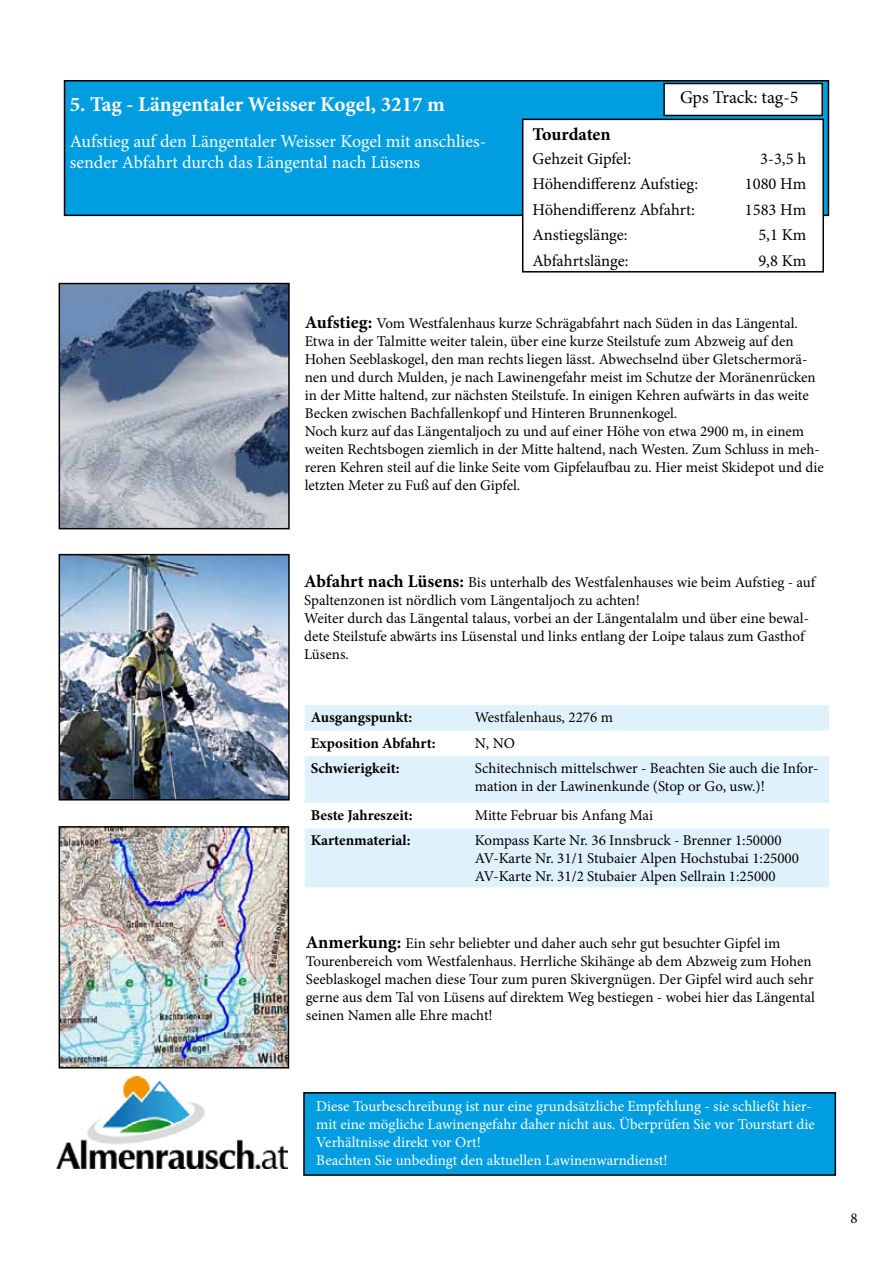
<style>
.page{position:relative;width:893px;height:1263px;background:#fff}
.page>*{position:absolute;margin:0;border:0;box-sizing:border-box;transform-origin:0 0}
.t1{font:700 21px "Minion Pro";color:#fff}
.t2{font:18px/21.6px "Minion Pro";color:#fff}
.t3{font:18px "Minion Pro";color:#000}
.t4{font:700 18px "Minion Pro";letter-spacing:-.01em;color:#000}
.t5{font:16.5px "Minion Pro";color:#000}
.t6{font:15px/18px "Minion Pro";color:#000}
.t7{font:15px/18px "Minion Pro";color:#fff}
.t8{font:700 15px "Minion Pro";color:#000}
.s1{font-weight:700;font-size:18px}
</style>
<div class="page">
<div style="left:65px;top:81px;width:763px;height:134px;background:#009ee0"></div>
<div style="left:64px;top:80px;width:765px;height:136px;border:2px solid #000"></div>
<img style="left:62px;top:286px;width:225px;height:240px">
<div style="left:59px;top:283px;width:231px;height:246px;border:2px solid #000"></div>
<div style="left:523px;top:119px;width:300px;height:153px;background:#fff"></div>
<div style="left:522px;top:119px;width:302px;height:154px;border:2px solid #000"></div>
<img style="left:62px;top:557px;width:225px;height:240px">
<div style="left:59px;top:554px;width:231px;height:246px;border:2px solid #000"></div>
<svg style="left:305px;top:705px;width:524px;height:182px;fill:#dff2fb"></svg>
<img style="left:62px;top:829px;width:224px;height:236px">
<div style="left:59px;top:826px;width:230px;height:242px;border:2px solid #000"></div>
<div style="left:304px;top:1093px;width:531px;height:82px;background:#009ee0"></div>
<div style="left:303px;top:1092px;width:533px;height:84px;border:2px solid #000"></div>
<div style="left:664px;top:83px;width:158px;height:32px;background:#fff"></div>
<div style="left:663px;top:83px;width:160px;height:33px;border:2px solid #000"></div>
<img style="left:57px;top:1077px;width:231px;height:91px">
<h1 class="t1" style="left:70px;top:90px;width:377px">5. Tag - Längentaler Weisser Kogel, 3217 m</h1>
<p class="t2" style="left:70px;top:130px;width:418px">Aufstieg auf den Längentaler Weisser Kogel mit anschlies&shy;sender Abfahrt durch das Längental nach Lüsens</p>
<p class="t3" style="left:680px;top:86px;width:120px">Gps Track: tag-5</p>
<p class="t4" style="left:533px;top:121px;width:80px">Tourdaten</p>
<p class="t5" style="left:533px;top:147px;width:100px">Gehzeit Gipfel:</p>
<p class="t5" style="left:760px;top:147px;width:47px">3-3,5 h</p>
<p class="t5" style="left:533px;top:173px;width:167px">Höhendifferenz Aufstieg:</p>
<p class="t5" style="left:745px;top:173px;width:63px">1080 Hm</p>
<p class="t5" style="left:533px;top:198px;width:164px">Höhendifferenz Abfahrt:</p>
<p class="t5" style="left:745px;top:198px;width:63px">1583 Hm</p>
<p class="t5" style="left:533px;top:224px;width:97px">Anstiegslänge:</p>
<p class="t5" style="left:758px;top:224px;width:49px">5,1 Km</p>
<p class="t5" style="left:533px;top:249px;width:97px">Abfahrtslänge:</p>
<p class="t5" style="left:758px;top:249px;width:49px">9,8 Km</p>
<p class="t6" style="left:305px;top:314px;width:521px"><span class="s1">Aufstieg:</span> Vom Westfalenhaus kurze Schrägabfahrt nach Süden in das Längental.<br>Etwa in der Talmitte weiter talein, über eine kurze Steilstufe zum Abzweig auf den Hohen Seeblaskogel, den man rechts liegen lässt. Abwechselnd über Gletschermorä&shy;nen und durch Mulden, je nach Lawinengefahr meist im Schutze der Moränenrücken in der Mitte haltend, zur nächsten Steilstufe. In einigen Kehren aufwärts in das weite Becken zwischen Bachfallenkopf und Hinteren Brunnenkogel.<br>Noch kurz auf das Längentaljoch zu und auf einer Höhe von etwa 2900 m, in einem weiten Rechtsbogen ziemlich in der Mitte haltend, nach Westen. Zum Schluss in meh&shy;reren Kehren steil auf die linke Seite vom Gipfelaufbau zu. Hier meist Skidepot und die letzten Meter zu Fuß auf den Gipfel.</p>
<p class="t6" style="left:304px;top:573px;width:512px"><span class="s1">Abfahrt nach Lüsens:</span> Bis unterhalb des Westfalenhauses wie beim Aufstieg - auf Spaltenzonen ist nördlich vom Längentaljoch zu achten!<br>Weiter durch das Längental talaus, vorbei an der Längentalalm und über eine bewal&shy;dete Steilstufe abwärts ins Lüsenstal und links entlang der Loipe talaus zum Gasthof Lüsens.</p>
<p class="t8" style="left:311px;top:707px;width:103px">Ausgangspunkt:</p>
<p class="t6" style="left:475px;top:708px;width:140px">Westfalenhaus, 2276 m</p>
<p class="t8" style="left:311px;top:732px;width:126px">Exposition Abfahrt:</p>
<p class="t6" style="left:475px;top:734px;width:42px">N, NO</p>
<p class="t8" style="left:311px;top:758px;width:90px">Schwierigkeit:</p>
<p class="t6" style="left:475px;top:759px;width:345px">Schitechnisch mittelschwer - Beachten Sie auch die Infor&shy;mation in der Lawinenkunde (Stop or Go, usw.)!</p>
<p class="t8" style="left:311px;top:804px;width:103px">Beste Jahreszeit:</p>
<p class="t6" style="left:475px;top:806px;width:180px">Mitte Februar bis Anfang Mai</p>
<p class="t8" style="left:311px;top:830px;width:101px">Kartenmaterial:</p>
<p class="t6" style="left:475px;top:832px;width:326px">Kompass Karte Nr. 36 Innsbruck - Brenner 1:50000<br>AV-Karte Nr. 31/1 Stubaier Alpen Hochstubai 1:25000<br>AV-Karte Nr. 31/2 Stubaier Alpen Sellrain 1:25000</p>
<p class="t6" style="left:306px;top:935px;width:511px"><span class="s1">Anmerkung:</span> Ein sehr beliebter und daher auch sehr gut besuchter Gipfel im Tourenbereich vom Westfalenhaus. Herrliche Skihänge ab dem Abzweig zum Hohen Seeblaskogel machen diese Tour zum puren Skivergnügen. Der Gipfel wird auch sehr gerne aus dem Tal von Lüsens auf direktem Weg bestiegen - wobei hier das Längental seinen Namen alle Ehre macht!</p>
<p class="t7" style="left:316px;top:1097px;width:500px">Diese Tourbeschreibung ist nur eine grundsätzliche Empfehlung - sie schließt hier&shy;mit eine mögliche Lawinengefahr daher nicht aus. Überprüfen Sie vor Tourstart die Verhältnisse direkt vor Ort!<br>Beachten Sie unbedingt den aktuellen Lawinenwarndienst!</p>
<p class="t6" style="left:850px;top:1209px;width:9px">8</p>
</div>
